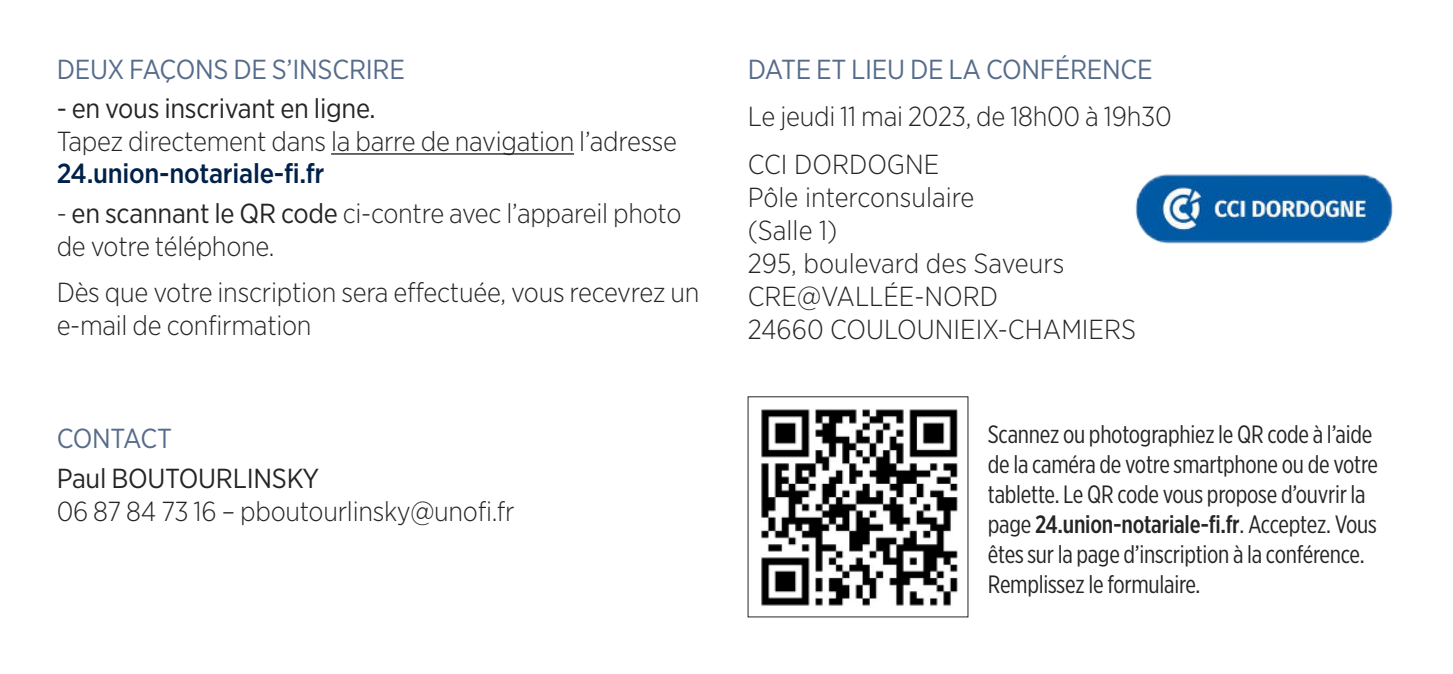
<style>
.page{position:relative;width:1453px;height:674px;background:#fff}
.page>*{position:absolute;margin:0;border:0;box-sizing:border-box;transform-origin:0 0}
.t1{font:300 27.5px/33px "Gotham Narrow";letter-spacing:-.01em;color:#262526}
.t2{font:27.5px "Gotham Narrow";letter-spacing:-.01em;color:#576c8b}
.t3{font:27.5px "Gotham Narrow";letter-spacing:-.01em;color:#262526}
.t4{font:500 27.5px "Gotham Narrow";letter-spacing:-.01em;color:#002148}
.t5{font:25px/30px "Gotham X Narrow";letter-spacing:-.01em;color:#262526}
.s1{font-weight:400}
.s2{font-weight:500}
</style>
<div class="page">
<hr style="left:331px;top:153px;width:243px;height:1px;background:#262526">
<img style="left:761px;top:409px;width:197px;height:198px">
<img style="left:1135px;top:174px;width:258px;height:70px">
<p class="t2" style="left:57px;top:55px;width:350px">DEUX FAÇONS DE S’INSCRIRE</p>
<p class="t3" style="left:57px;top:94px;width:320px">- en vous inscrivant en ligne.</p>
<p class="t1" style="left:57px;top:125px;width:622px">Tapez directement dans la barre de navigation l’adresse</p>
<p class="t4" style="left:57px;top:159px;width:269px">24.union-notariale-fi.fr</p>
<p class="t1" style="left:57px;top:197px;width:626px">- <span class="s1">en scannant le QR code</span> ci-contre avec l’appareil photo de votre téléphone.</p>
<p class="t1" style="left:57px;top:277px;width:644px">Dès que votre inscription sera effectuée, vous recevrez un e-mail de confirmation</p>
<p class="t2" style="left:57px;top:424px;width:117px">CONTACT</p>
<p class="t3" style="left:57px;top:463px;width:264px">Paul BOUTOURLINSKY</p>
<p class="t1" style="left:57px;top:494px;width:459px">06 87 84 73 16 – pboutourlinsky@unofi.fr</p>
<p class="t2" style="left:748px;top:55px;width:406px">DATE ET LIEU DE LA CONFÉRENCE</p>
<p class="t1" style="left:748px;top:92px;width:425px;line-height:48px">Le jeudi 11 mai 2023, de 18h00 à 19h30<br>CCI DORDOGNE</p>
<p class="t1" style="left:748px;top:181px;width:390px">Pôle interconsulaire<br>(Salle 1)<br>295, boulevard des Saveurs<br>CRE@VALLÉE-NORD<br>24660 COULOUNIEIX-CHAMIERS</p>
<p class="t5" style="left:988px;top:420px;width:392px">Scannez ou photographiez le QR code à l’aide de la caméra de votre smartphone ou de votre tablette. Le QR code vous propose d’ouvrir la page <span class="s2">24.union-notariale-fi.fr</span>. Acceptez. Vous êtes sur la page d’inscription à la conférence.<br>Remplissez le formulaire.</p>
</div>
